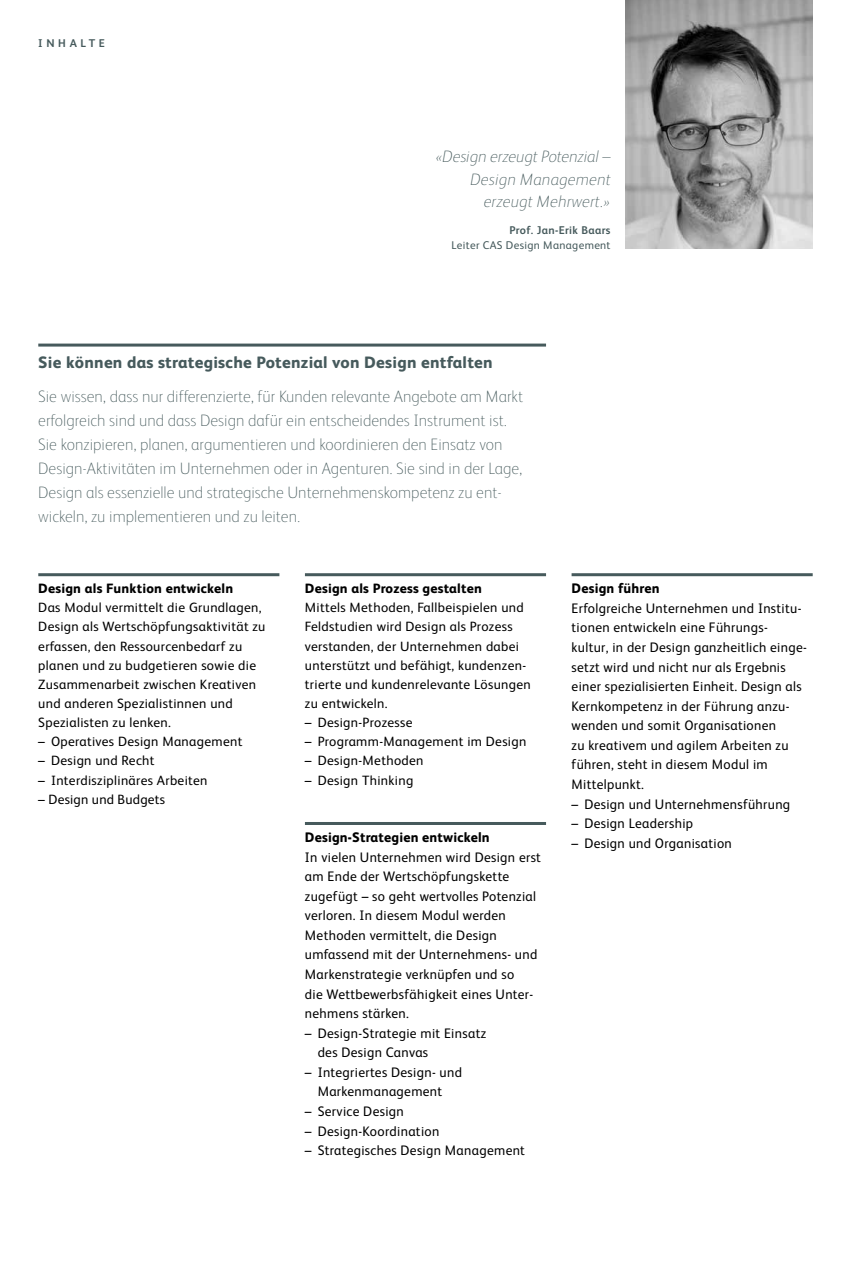
<style>
.page{position:relative;width:851px;height:1263px;background:#fff}
.page>*{position:absolute;margin:0;border:0;box-sizing:border-box;transform-origin:0 0}
.t1{font:100 16.5px/24px "FS Albert";color:#465a5c}
.t2{font:italic 100 16.5px/22.5px "FS Albert";letter-spacing:.015em;color:#465a5c;text-align:right}
.t3{font:800 16.5px "FS Albert";letter-spacing:.015em;color:#465a5c}
.t4{font:13.8px/19.5px "FS Albert";letter-spacing:.025em;color:#000}
.t5{font:800 13.8px "FS Albert";letter-spacing:.015em;color:#000}
.t6{font:13.5px/19.2px "FS Albert";letter-spacing:.025em;color:#000}
.t7{font:800 13.5px "FS Albert";letter-spacing:.015em;color:#000}
.t8{font:11.25px "FS Albert";letter-spacing:.03em;color:#465a5c}
.t9{font:700 11.25px "FS Albert";letter-spacing:.03em;color:#465a5c}
.t10{font:700 11.25px "FS Albert";letter-spacing:.325em;color:#465a5c}
.s1{font-style:italic}
</style>
<div class="page">
<hr style="left:38px;top:573px;width:241px;height:3px;background:#465a5c">
<hr style="left:305px;top:573px;width:241px;height:3px;background:#465a5c">
<hr style="left:305px;top:822px;width:241px;height:3px;background:#465a5c">
<hr style="left:571px;top:573px;width:241px;height:3px;background:#465a5c">
<hr style="left:38px;top:344px;width:508px;height:3px;background:#465a5c">
<img style="left:625px;top:0;width:187px;height:249px">
<p class="t10" style="left:38px;top:35px;width:68px">INHALTE</p>
<p class="t2" style="left:435px;top:145px;width:177px">«Design erzeugt Potenzial –<br>Design Management erzeugt Mehrwert.»</p>
<p class="t9" style="left:509px;top:223px;width:102px">Prof. Jan-Erik Baars</p>
<p class="t8" style="left:451px;top:237px;width:160px">Leiter CAS Design Management</p>
<p class="t3" style="left:38px;top:350px;width:456px">Sie können das strategische Potenzial von Design entfalten</p>
<p class="t1" style="left:38px;top:383px;width:486px">Sie wissen, dass nur differenzierte, für Kunden relevante Angebote am Markt erfolgreich sind und dass Design dafür ein entscheidendes Instrument ist.<br>Sie konzipieren, planen, argumentieren und koordinieren den Einsatz von Design-Aktivitäten im Unternehmen oder in Agenturen. Sie sind in der Lage, Design als essenzielle und strategische Unternehmenskompetenz zu ent&shy;wickeln, zu implementieren und zu leiten.</p>
<p class="t7" style="left:38px;top:579px;width:196px">Design als Funktion entwickeln</p>
<p class="t6" style="left:38px;top:597px;width:229px">Das Modul vermittelt die Grundlagen, Design als Wertschöpfungsaktivität zu erfassen, den Ressourcenbedarf zu planen und zu budgetieren sowie die Zusammenarbeit zwischen Kreativen und anderen Spezialistinnen und Spezialisten zu lenken.</p>
<p class="t6" style="left:38px;top:731px;width:206px"><span class="s1">–</span> Operatives Design Management</p>
<p class="t6" style="left:38px;top:750px;width:118px"><span class="s1">–</span> Design und Recht</p>
<p class="t6" style="left:38px;top:770px;width:171px"><span class="s1">–</span> Interdisziplinäres Arbeiten</p>
<p class="t6" style="left:38px;top:789px;width:128px">– Design und Budgets</p>
<p class="t7" style="left:305px;top:579px;width:178px">Design als Prozess gestalten</p>
<p class="t6" style="left:305px;top:597px;width:227px">Mittels Methoden, Fallbeispielen und Feldstudien wird Design als Prozess verstanden, der Unternehmen dabei unterstützt und befähigt, kundenzen&shy;trierte und kundenrelevante Lösungen zu entwickeln.</p>
<p class="t6" style="left:305px;top:712px;width:109px"><span class="s1">–</span> Design-Prozesse</p>
<p class="t6" style="left:305px;top:731px;width:223px"><span class="s1">–</span> Programm-Management im Design</p>
<p class="t6" style="left:305px;top:750px;width:120px"><span class="s1">–</span> Design-Methoden</p>
<p class="t6" style="left:305px;top:770px;width:110px"><span class="s1">–</span> Design Thinking</p>
<p class="t5" style="left:305px;top:827px;width:186px">Design-Strategien entwickeln</p>
<p class="t4" style="left:305px;top:846px;width:237px">In vielen Unternehmen wird Design erst am Ende der Wertschöpfungskette zugefügt – so geht wertvolles Potenzial verloren. In diesem Modul werden Methoden vermittelt, die Design umfassend mit der Unternehmens- und Markenstrategie verknüpfen und so<br>die Wettbewerbsfähigkeit eines Unter&shy;nehmens stärken.</p>
<p class="t4" style="left:317px;top:1022px;width:170px;text-indent:-13px"><span class="s1">–</span> Design-Strategie mit Einsatz des Design Canvas</p>
<p class="t4" style="left:305px;top:1062px;width:158px;text-align:center"><span class="s1">–</span> Integriertes Design- und<br>Markenmanagement</p>
<p class="t4" style="left:305px;top:1101px;width:100px"><span class="s1">–</span> Service Design</p>
<p class="t4" style="left:305px;top:1120px;width:136px"><span class="s1">–</span> Design-Koordination</p>
<p class="t4" style="left:305px;top:1140px;width:221px"><span class="s1">–</span> Strategisches Design Management</p>
<p class="t5" style="left:571px;top:578px;width:89px">Design führen</p>
<p class="t4" style="left:571px;top:598px;width:237px">Erfolgreiche Unternehmen und Institu&shy;tionen entwickeln eine Führungs&shy;kultur, in der Design ganzheitlich einge&shy;setzt wird und nicht nur als Ergebnis einer spezialisierten Einheit. Design als Kernkompetenz in der Führung anzu&shy;wenden und somit Organisationen<br>zu kreativem und agilem Arbeiten zu führen, steht in diesem Modul im Mittelpunkt.</p>
<p class="t4" style="left:571px;top:793px;width:220px"><span class="s1">–</span> Design und Unternehmensführung</p>
<p class="t4" style="left:571px;top:813px;width:123px"><span class="s1">–</span> Design Leadership</p>
<p class="t4" style="left:571px;top:832px;width:162px"><span class="s1">–</span> Design und Organisation</p>
</div>
